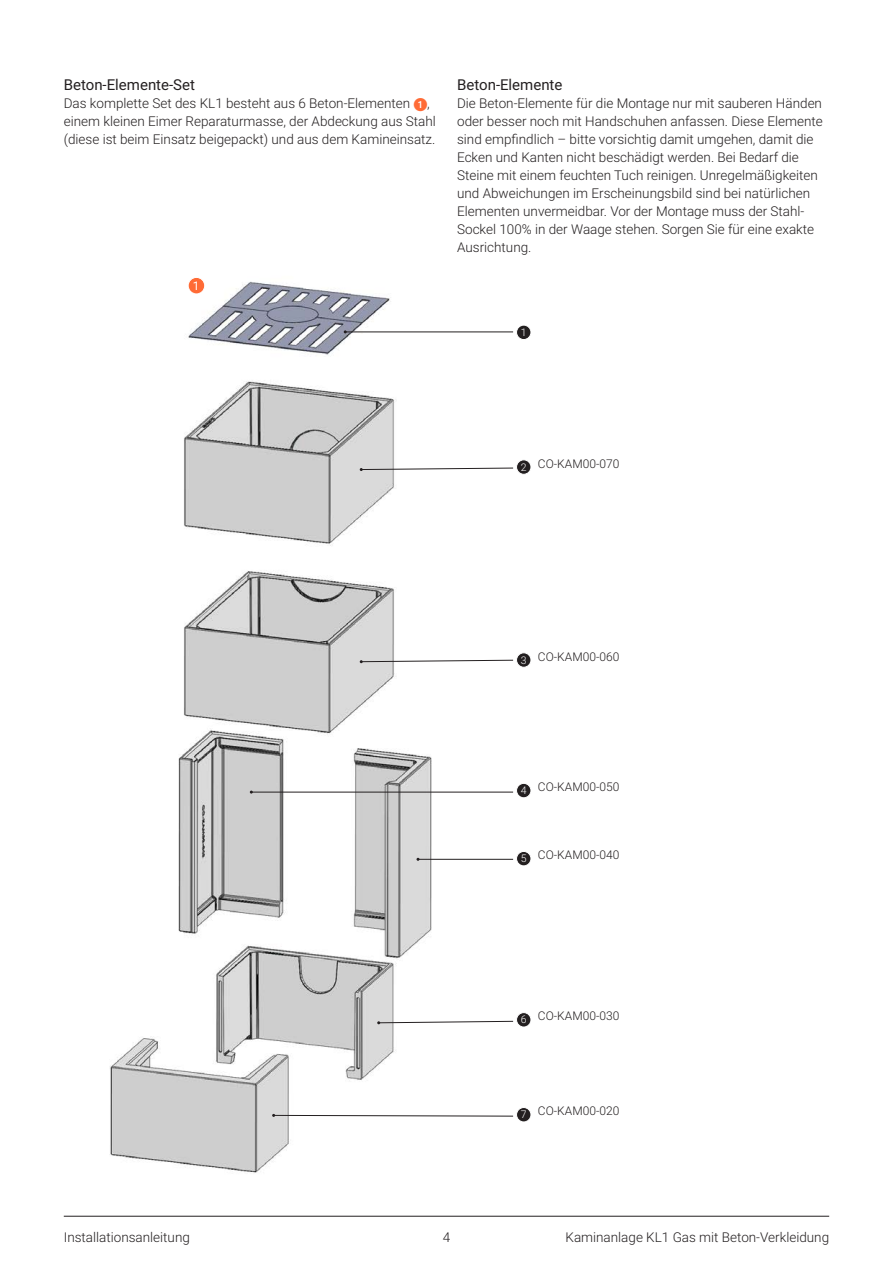
<style>
.page{position:relative;width:893px;height:1263px;background:#fff}
.page>*{position:absolute;margin:0;border:0;box-sizing:border-box;transform-origin:0 0}
.Tussenkop{font:15px "Roboto";color:#231f20}
.Platte_tekst{font:300 13.5px/18px "Roboto";color:#231f20}
.Illustratie_tekst{font:300 12px "Roboto";color:#231f20}
.Illustratie_nummerin{font:12px "Roboto";color:#fff}
.Bolletje_zwart_klein{font:300 10.5px "Roboto";color:#fff}
.s1{font-family:"European Pi One";font-weight:400;color:#ff6b36}
</style>
<div class="page">
<hr style="left:64px;top:1216px;width:765px;height:1px;background:#231f20">
<div style="left:516px;top:783px;width:15px;height:15px;background:#231f20;border-radius:50%"></div>
<div style="left:516px;top:783px;width:15px;height:15px;border:1px solid #fff;border-radius:50%"></div>
<div style="left:516px;top:1107px;width:15px;height:15px;background:#231f20;border-radius:50%"></div>
<div style="left:516px;top:1107px;width:15px;height:15px;border:1px solid #fff;border-radius:50%"></div>
<div style="left:516px;top:1012px;width:15px;height:15px;background:#231f20;border-radius:50%"></div>
<div style="left:516px;top:1012px;width:15px;height:15px;border:1px solid #fff;border-radius:50%"></div>
<div style="left:516px;top:851px;width:15px;height:15px;background:#231f20;border-radius:50%"></div>
<div style="left:516px;top:851px;width:15px;height:15px;border:1px solid #fff;border-radius:50%"></div>
<div style="left:516px;top:653px;width:15px;height:14px;background:#231f20;border-radius:50%"></div>
<div style="left:516px;top:653px;width:15px;height:14px;border:1px solid #fff;border-radius:50%"></div>
<div style="left:516px;top:460px;width:15px;height:14px;background:#231f20;border-radius:50%"></div>
<div style="left:516px;top:460px;width:15px;height:14px;border:1px solid #fff;border-radius:50%"></div>
<div style="left:516px;top:325px;width:15px;height:15px;background:#231f20;border-radius:50%"></div>
<div style="left:516px;top:325px;width:15px;height:15px;border:1px solid #fff;border-radius:50%"></div>
<img style="left:110px;top:281px;width:403px;height:892px">
<hr style="left:345px;top:332px;width:168px;height:1px;background:#231f20">
<svg style="left:360px;top:467px;width:154px;height:4px"></svg>
<svg style="left:360px;top:659px;width:154px;height:4px"></svg>
<hr style="left:418px;top:859px;width:95px;height:1px;background:#231f20">
<hr style="left:251px;top:792px;width:262px;height:1px;background:#231f20">
<svg style="left:377px;top:1020px;width:137px;height:4px"></svg>
<svg style="left:272px;top:1114px;width:242px;height:3px"></svg>
<div style="left:188px;top:277px;width:17px;height:17px;background:#ff6b36;border-radius:50%"></div>
<div style="left:188px;top:277px;width:17px;height:17px;border:1px solid #fff;border-radius:50%"></div>
<p class="Tussenkop" style="left:64px;top:74px;width:133px">Beton-Elemente-Set</p>
<p class="Platte_tekst" style="left:64px;top:94px;width:374px">Das komplette Set des KL1 besteht aus 6 Beton-Elementen <span class="s1">1</span>, einem kleinen Eimer Reparaturmasse, der Abdeckung aus Stahl (diese ist beim Einsatz beigepackt) und aus dem Kamineinsatz.</p>
<p class="Illustratie_nummerin" style="left:193px;top:277px;width:8px">1</p>
<p class="Tussenkop" style="left:457px;top:74px;width:107px">Beton-Elemente</p>
<p class="Platte_tekst" style="left:457px;top:94px;width:367px">Die Beton-Elemente für die Montage nur mit sauberen Händen oder besser noch mit Handschuhen anfassen. Diese Elemente sind empfindlich – bitte vorsichtig damit umgehen, damit die Ecken und Kanten nicht beschädigt werden. Bei Bedarf die Steine mit einem feuchten Tuch reinigen. Unregelmäßigkeiten und Abweichungen im Erscheinungsbild sind bei natürlichen Elementen unvermeidbar. Vor der Montage muss der Stahl-Sockel 100% in der Waage stehen. Sorgen Sie für eine exakte Ausrichtung.</p>
<p class="Bolletje_zwart_klein" style="left:521px;top:325px;width:7px">1</p>
<p class="Bolletje_zwart_klein" style="left:521px;top:459px;width:7px">2</p>
<p class="Illustratie_tekst" style="left:538px;top:455px;width:83px">CO-KAM00-070</p>
<p class="Bolletje_zwart_klein" style="left:521px;top:652px;width:7px">3</p>
<p class="Illustratie_tekst" style="left:538px;top:648px;width:83px">CO-KAM00-060</p>
<p class="Bolletje_zwart_klein" style="left:521px;top:783px;width:7px">4</p>
<p class="Illustratie_tekst" style="left:538px;top:778px;width:83px">CO-KAM00-050</p>
<p class="Bolletje_zwart_klein" style="left:521px;top:851px;width:7px">5</p>
<p class="Illustratie_tekst" style="left:538px;top:846px;width:83px">CO-KAM00-040</p>
<p class="Bolletje_zwart_klein" style="left:521px;top:1012px;width:7px">6</p>
<p class="Illustratie_tekst" style="left:538px;top:1008px;width:83px">CO-KAM00-030</p>
<p class="Bolletje_zwart_klein" style="left:521px;top:1107px;width:7px">7</p>
<p class="Illustratie_tekst" style="left:538px;top:1102px;width:83px">CO-KAM00-020</p>
<p class="Platte_tekst" style="left:64px;top:1228px;width:128px">Installationsanleitung</p>
<p class="Platte_tekst" style="left:443px;top:1228px;width:9px">4</p>
<p class="Platte_tekst" style="left:565px;top:1228px;width:265px">Kaminanlage KL1 Gas mit Beton-Verkleidung</p>
</div>
